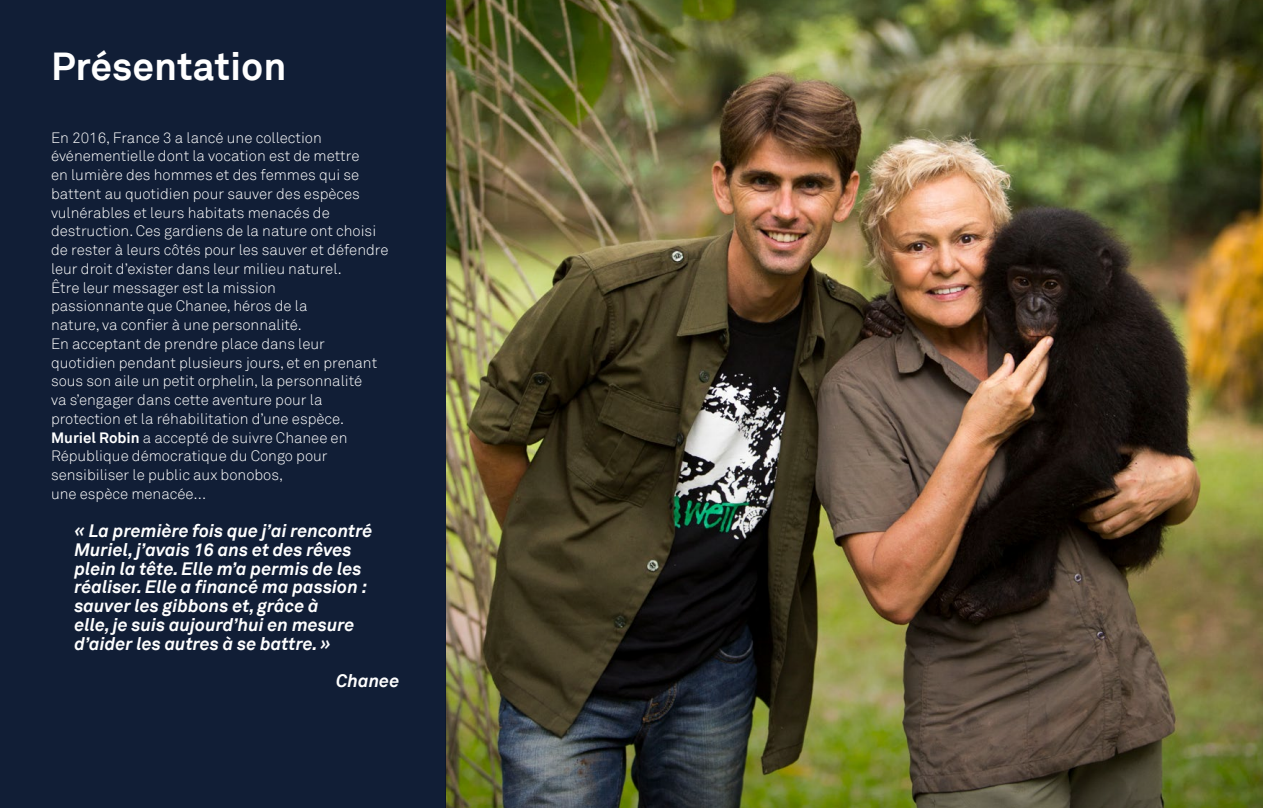
<style>
.page{position:relative;width:1263px;height:808px;background:#111e36}
.page>*{position:absolute;margin:0;border:0;box-sizing:border-box;transform-origin:0 0}
.t1{font:700 39px "Akkurat";color:#fff}
.t2{font:italic 700 18px/18.8px "Akkurat";color:#fff}
.t3{font:300 15px/18.8px "Akkurat";color:#fff}
.s1{font-weight:700}
</style>
<div class="page">
<img style="left:446px;top:0;width:817px;height:400px">
<img style="left:445px;top:400px;width:818px;height:408px">
<h1 class="t1" style="left:51px;top:42px;width:237px">Présentation</h1>
<p class="t3" style="left:51px;top:128px;width:339px">En 2016, France 3 a lancé une collection événementielle dont la vocation est de mettre<br>en lumière des hommes et des femmes qui se battent au quotidien pour sauver des espèces vulnérables et leurs habitats menacés de destruction. Ces gardiens de la nature ont choisi de rester à leurs côtés pour les sauver et défendre leur droit d’exister dans leur milieu naturel.<br>Être leur messager est la mission<br>passionnante que Chanee, héros de la<br>nature, va confier à une personnalité.<br>En acceptant de prendre place dans leur quotidien pendant plusieurs jours, et en prenant sous son aile un petit orphelin, la personnalité<br>va s’engager dans cette aventure pour la protection et la réhabilitation d’une espèce.<br><span class="s1">Muriel Robin</span> a accepté de suivre Chanee en république démocratique du Congo pour sensibiliser le public aux bonobos,<br>une espèce menacée…</p>
<p class="t2" style="left:74px;top:521px;width:300px">« La première fois que j’ai rencontré Muriel, j’avais 16 ans et des rêves plein la tête. Elle m’a permis de les réaliser. Elle a financé ma passion : sauver les gibbons et, grâce à<br>elle, je suis aujourd’hui en mesure d’aider les autres à se battre. »</p>
<p class="t2" style="left:336px;top:672px;width:65px">Chanee</p>
</div>
